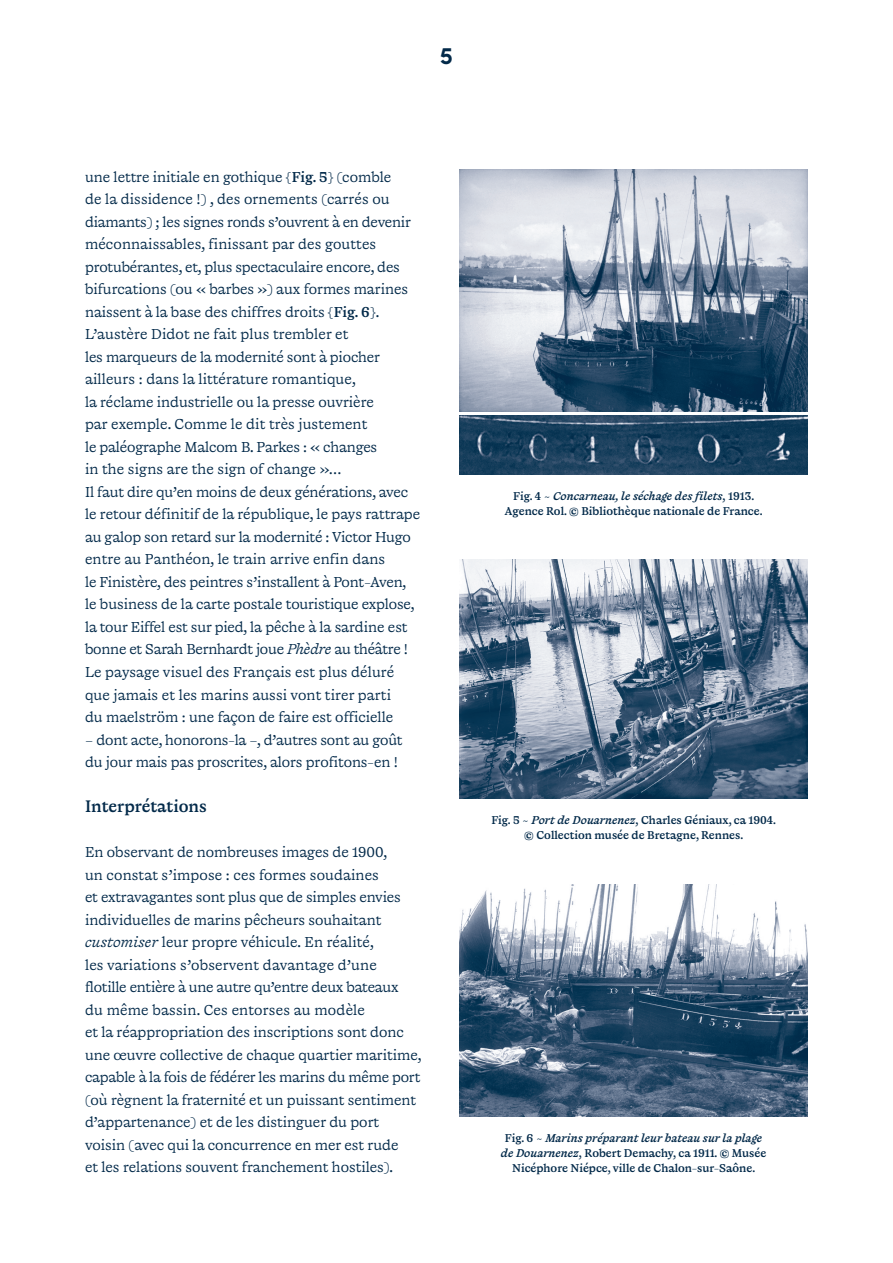
<style>
.page{position:relative;width:893px;height:1263px;background:#fff}
.page>*{position:absolute;margin:0;border:0;box-sizing:border-box;transform-origin:0 0}
.t1{font:700 22.5px "Munken Sans";color:#022949}
.INTERTITRES{font:500 16.5px "Capraia";color:#022949}
.TEXTE-COURANT{font:300 14.25px/22.5px "Capraia";color:#022949}
.LEGENDES{font:500 11.25px/15px "Capraia";color:#022949;text-align:center}
.s1{font-weight:500}
.s2{font-style:italic}
</style>
<div class="page">
<img style="left:459px;top:169px;width:349px;height:242px">
<img style="left:459px;top:416px;width:349px;height:58px">
<img style="left:459px;top:560px;width:349px;height:238px">
<img style="left:459px;top:884px;width:349px;height:232px">
<h1 class="t1" style="left:440px;top:39px;width:15px">5</h1>
<p class="TEXTE-COURANT" style="left:85px;top:166px;width:327px">une lettre initiale en gothique {<span class="s1">Fig. 5</span>} (comble de la dissidence !) , des ornements (carrés ou diamants) ; les signes ronds s’ouvrent à en devenir méconnaissables, finissant par des gouttes protubérantes, et, plus spectaculaire encore, des bifurcations (ou « barbes ») aux formes marines naissent à la base des chiffres droits {<span class="s1">Fig. 6</span>}.</p>
<p class="TEXTE-COURANT" style="left:85px;top:323px;width:296px">L’austère Didot ne fait plus trembler et<br>les marqueurs de la modernité sont à piocher ailleurs : dans la littérature romantique,<br>la réclame industrielle ou la presse ouvrière par exemple. Comme le dit très justement le paléographe Malcom B. Parkes : « changes in the signs are the sign of change »…</p>
<p class="TEXTE-COURANT" style="left:85px;top:481px;width:337px">Il faut dire qu’en moins de deux générations, avec le retour définitif de la république, le pays rattrape au galop son retard sur la modernité : Victor Hugo entre au Panthéon, le train arrive enfin dans<br>le Finistère, des peintres s’installent à Pont-Aven, le business de la carte postale touristique explose, la tour Eiffel est sur pied, la pêche à la sardine est bonne et Sarah Bernhardt joue <span class="s2">Phèdre</span> au théâtre !</p>
<p class="TEXTE-COURANT" style="left:85px;top:661px;width:311px">Le paysage visuel des Français est plus déluré que jamais et les marins aussi vont tirer parti du maelström : une façon de faire est officielle</p>
<p class="TEXTE-COURANT" style="left:85px;top:728px;width:319px">– dont acte, honorons-la –, d’autres sont au goût du jour mais pas proscrites, alors profitons-en !</p>
<p class="INTERTITRES" style="left:85px;top:796px;width:123px">Interprétations</p>
<p class="TEXTE-COURANT" style="left:85px;top:841px;width:338px">En observant de nombreuses images de 1900,<br>un constat s’impose : ces formes soudaines<br>et extravagantes sont plus que de simples envies individuelles de marins pêcheurs souhaitant <span class="s2">customiser</span> leur propre véhicule. En réalité,<br>les variations s’observent davantage d’une flotille entière à une autre qu’entre deux bateaux<br>du même bassin. Ces entorses au modèle<br>et la réappropriation des inscriptions sont donc une œuvre collective de chaque quartier maritime, capable à la fois de fédérer les marins du même port (où règnent la fraternité et un puissant sentiment d’appartenance) et de les distinguer du port voisin (avec qui la concurrence en mer est rude<br>et les relations souvent franchement hostiles).</p>
<p class="LEGENDES" style="left:505px;top:489px;width:259px">Fig. 4 ~ <span class="s2">Concarneau, le séchage des filets</span>, 1913.<br>Agence Rol. © Bibliothèque nationale de France.</p>
<p class="LEGENDES" style="left:491px;top:813px;width:286px">Fig. 5 ~ <span class="s2">Port de Douarnenez</span>, Charles Géniaux, ca 1904. © Collection musée de Bretagne, Rennes.</p>
<p class="LEGENDES" style="left:501px;top:1131px;width:267px">Fig. 6 ~ <span class="s2">Marins préparant leur bateau sur la plage de Douarnenez</span>, Robert Demachy, ca 1911. © Musée<br>Nicéphore Niépce, ville de Chalon-sur-Saône.</p>
</div>
